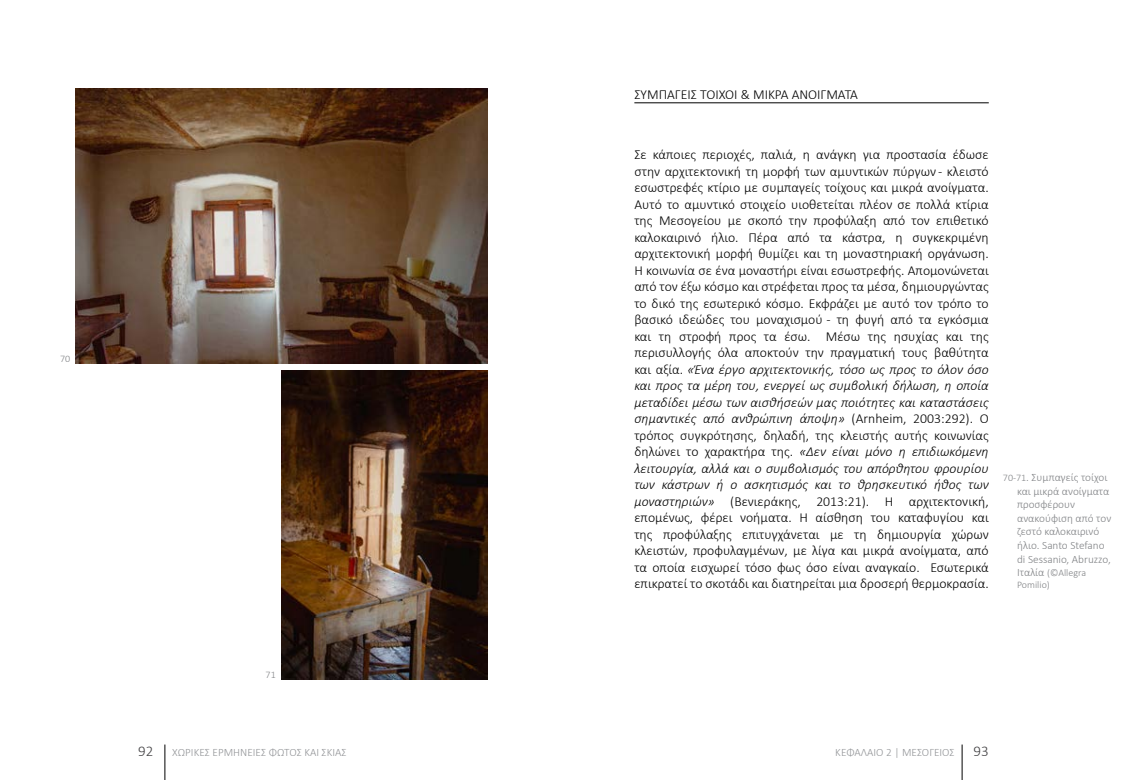
<style>
.page{position:relative;width:1127px;height:780px;background:#fff}
.page>*{position:absolute;margin:0;border:0;box-sizing:border-box;transform-origin:0 0}
.t1{font:300 15px "Calibri";color:#414042}
.t2{font:300 13.75px/16.5px "Calibri";color:#000;text-align:justify}
.t3{font:300 11.25px/13.5px "Calibri";color:#808285}
.t4{font:300 11.25px "Calibri";color:#939598}
.t5{font:300 10px/12px "Calibri";color:#808285}
.s1{font-style:italic}
.s2{font-size:10px}
.s3{font-size:11.25px}
</style>
<div class="page">
<hr style="left:165px;top:744px;width:1px;height:36px;background:#000">
<hr style="left:962px;top:744px;width:1px;height:36px;background:#000">
<hr style="left:634px;top:102px;width:355px;height:1px;background:#000">
<img style="left:76px;top:89px;width:412px;height:274px">
<img style="left:282px;top:370px;width:206px;height:309px">
<p class="t5" style="left:60px;top:352px;width:12px">70</p>
<p class="t2" style="left:634px;top:86px;width:225px">ΣΥΜΠΑΓΕΙΣ ΤΟΙΧΟΙ &amp; ΜΙΚΡΑ ΑΝΟΙΓΜΑΤΑ</p>
<p class="t2" style="left:634px;top:146px;width:356px">Σε κάποιες περιοχές, παλιά, η ανάγκη για προστασία έδωσε στην αρχιτεκτονική τη μορφή των αμυντικών πύργων - κλειστό εσωστρεφές κτίριο με συμπαγείς τοίχους και μικρά ανοίγματα.<br>Αυτό το αμυντικό στοιχείο υιοθετείται πλέον σε πολλά κτίρια της Μεσογείου με σκοπό την προφύλαξη από τον επιθετικό καλοκαιρινό ήλιο. Πέρα από τα κάστρα, η συγκεκριμένη αρχιτεκτονική μορφή θυμίζει και τη μοναστηριακή οργάνωση.<br>Η κοινωνία σε ένα μοναστήρι είναι εσωστρεφής. Απομονώνεται από τον έξω κόσμο και στρέφεται προς τα μέσα, δημιουργώντας το δικό της εσωτερικό κόσμο. Εκφράζει με αυτό τον τρόπο το βασικό ιδεώδες του μοναχισμού - τη φυγή από τα εγκόσμια και τη στροφή προς τα έσω. Μέσω της ησυχίας και της περισυλλογής όλα αποκτούν την πραγματική τους βαθύτητα και αξία. <span class="s1">«Ένα έργο αρχιτεκτονικής, τόσο ως προς το όλον όσο και προς τα μέρη του, ενεργεί ως συμβολική δήλωση, η οποία μεταδίδει μέσω των αισθήσεών μας ποιότητες και καταστάσεις σημαντικές από ανθρώπινη άποψη»</span> (Arnheim, 2003:292). Ο τρόπος συγκρότησης, δηλαδή, της κλειστής αυτής κοινωνίας δηλώνει το χαρακτήρα της. <span class="s1">«Δεν είναι μόνο η επιδιωκόμενη λειτουργία, αλλά και ο συμβολισμός του απόρθητου φρουρίου των κάστρων ή ο ασκητισμός και το θρησκευτικό ήθος των μοναστηριών»</span> (Βενιεράκης, 2013:21). Η αρχιτεκτονική, επομένως, φέρει νοήματα. Η αίσθηση του καταφυγίου και της προφύλαξης επιτυγχάνεται με τη δημιουργία χώρων κλειστών, προφυλαγμένων, με λίγα και μικρά ανοίγματα, από τα οποία εισχωρεί τόσο φως όσο είναι αναγκαίο. Εσωτερικά επικρατεί το σκοτάδι και διατηρείται μια δροσερή θερμοκρασία.</p>
<p class="t3" style="left:1017px;top:471px;width:96px;text-indent:-14px"><span class="s2">70-71</span>. Συμπαγείς τοίχοι και μικρά ανοίγματα προσφέρουν ανακούφιση από τον ζεστό καλοκαιρινό ήλιο. Santo Stefano di Sessanio, Abruzzo,</p>
<p class="t5" style="left:1017px;top:566px;width:70px"><span class="s3">Ιταλία</span> (©Allegra<br>Pomilio)</p>
<p class="t5" style="left:266px;top:668px;width:12px">71</p>
<p class="t1" style="left:138px;top:741px;width:17px">92</p>
<p class="t4" style="left:172px;top:744px;width:176px">ΧΩΡΙΚΕΣ ΕΡΜΗΝΕΙΕΣ ΦΩΤΟΣ ΚΑΙ ΣΚΙΑΣ</p>
<p class="t4" style="left:835px;top:744px;width:121px">ΚΕΦΑΛΑΙΟ 2 | ΜΕΣΟΓΕΙΟΣ</p>
<p class="t1" style="left:973px;top:741px;width:17px">93</p>
</div>
